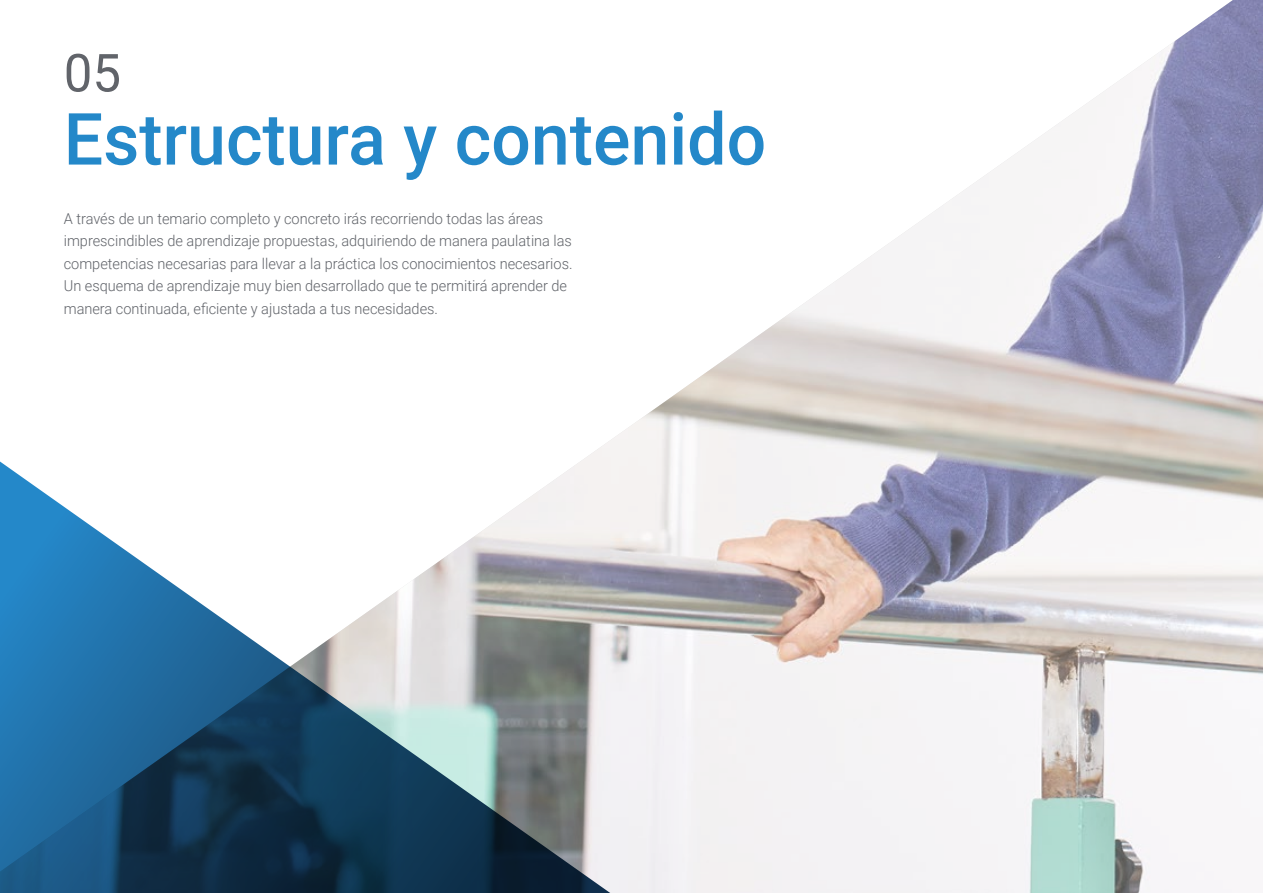
<style>
.page{position:relative;width:1263px;height:893px;background:#fff}
.page>*{position:absolute;margin:0;border:0;box-sizing:border-box;transform-origin:0 0}
.t1{font:500 72px "Roboto";color:#2488c9}
.t2{font:52.5px "Roboto";color:#61646a}
.t3{font:300 15px/22.5px "Roboto";color:#61646a}
</style>
<div class="page">
<img style="left:603px;top:0;width:660px;height:893px">
<svg style="left:0;top:446px;width:640px;height:447px"></svg>
<h2 class="t2" style="left:64px;top:36px;width:59px">05</h2>
<h1 class="t1" style="left:64px;top:89px;width:704px">Estructura y contenido</h1>
<p class="t3" style="left:64px;top:207px;width:510px">A través de un temario completo y concreto irás recorriendo todas las áreas imprescindibles de aprendizaje propuestas, adquiriendo de manera paulatina las competencias necesarias para llevar a la práctica los conocimientos necesarios.<br>Un esquema de aprendizaje muy bien desarrollado que te permitirá aprender de manera continuada, eficiente y ajustada a tus necesidades.</p>
</div>
